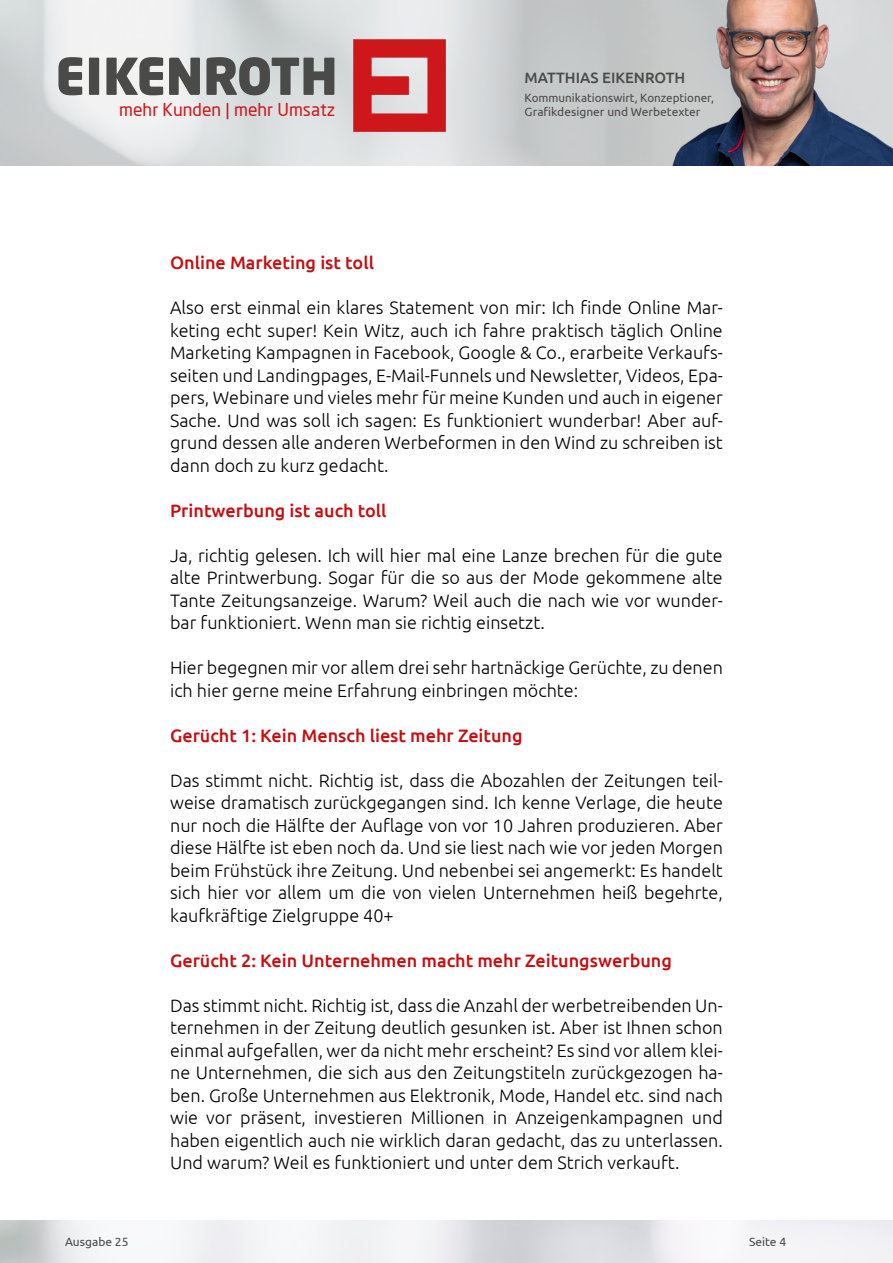
<style>
.page{position:relative;width:893px;height:1263px;background:#fff}
.page>*{position:absolute;margin:0;border:0;box-sizing:border-box;transform-origin:0 0}
.t1{font:300 18px/22.5px "Ubuntu";color:#000;text-align:justify}
.t2{font:500 18px "Ubuntu";color:#c90c0f}
.t3{font:17.4px "Neo Sans";color:#cd171a}
.t4{font:500 15px "Ubuntu";color:#4a4a49}
.t5{font:12px "Ubuntu";color:#4a4a49}
</style>
<div class="page">
<svg style="left:0;top:0;width:627px;height:166px"></svg>
<img style="left:627px;top:0;width:266px;height:166px">
<svg style="left:353px;top:39px;width:93px;height:93px"></svg>
<svg style="left:58px;top:57px;width:24px;height:38px"></svg>
<svg style="left:89px;top:58px;width:10px;height:37px"></svg>
<svg style="left:106px;top:57px;width:57px;height:38px"></svg>
<svg style="left:169px;top:58px;width:31px;height:37px"></svg>
<svg style="left:206px;top:57px;width:128px;height:38px"></svg>
<p class="t4" style="left:525px;top:68px;width:162px">MATTHIAS EIKENROTH</p>
<p class="t5" style="left:525px;top:90px;width:191px">Kommunikationswirt, Konzeptioner,</p>
<p class="t3" style="left:119px;top:99px;width:217px">mehr Kunden | mehr Umsatz</p>
<p class="t5" style="left:525px;top:104px;width:177px">Grafikdesigner und Werbetexter</p>
<p class="t2" style="left:170px;top:251px;width:205px">Online Marketing ist toll</p>
<p class="t1" style="left:170px;top:296px;width:554px">Also erst einmal ein klares Statement von mir: Ich finde Online Mar&shy;keting echt super! Kein Witz, auch ich fahre praktisch täglich Online Marketing Kampagnen in Facebook, Google &amp; Co., erarbeite Verkaufs&shy;seiten und Landingpages, E-Mail-Funnels und Newsletter, Videos, Epa&shy;pers, Webinare und vieles mehr für meine Kunden und auch in eigener Sache. Und was soll ich sagen: Es funktioniert wunderbar! Aber auf&shy;grund dessen alle anderen Werbeformen in den Wind zu schreiben ist dann doch zu kurz gedacht.</p>
<p class="t2" style="left:170px;top:499px;width:218px">Printwerbung ist auch toll</p>
<p class="t1" style="left:170px;top:543px;width:554px">Ja, richtig gelesen. Ich will hier mal eine Lanze brechen für die gute alte Printwerbung. Sogar für die so aus der Mode gekommene alte Tante Zeitungsanzeige. Warum? Weil auch die nach wie vor wunder&shy;bar funktioniert. Wenn man sie richtig einsetzt.</p>
<p class="t1" style="left:170px;top:656px;width:554px">Hier begegnen mir vor allem drei sehr hartnäckige Gerüchte, zu denen ich hier gerne meine Erfahrung einbringen möchte:</p>
<p class="t2" style="left:170px;top:724px;width:354px">Gerücht 1: Kein Mensch liest mehr Zeitung</p>
<p class="t1" style="left:170px;top:768px;width:554px">Das stimmt nicht. Richtig ist, dass die Abozahlen der Zeitungen teil&shy;weise dramatisch zurückgegangen sind. Ich kenne Verlage, die heute nur noch die Hälfte der Auflage von vor 10 Jahren produzieren. Aber diese Hälfte ist eben noch da. Und sie liest nach wie vor jeden Morgen beim Frühstück ihre Zeitung. Und nebenbei sei angemerkt: Es handelt sich hier vor allem um die von vielen Unternehmen heiß begehrte, kaufkräftige Zielgruppe 40+</p>
<p class="t2" style="left:170px;top:949px;width:503px">Gerücht 2: Kein Unternehmen macht mehr Zeitungswerbung</p>
<p class="t1" style="left:170px;top:993px;width:554px">Das stimmt nicht. Richtig ist, dass die Anzahl der werbetreibenden Un&shy;ternehmen in der Zeitung deutlich gesunken ist. Aber ist Ihnen schon einmal aufgefallen, wer da nicht mehr erscheint? Es sind vor allem klei&shy;ne Unternehmen, die sich aus den Zeitungstiteln zurückgezogen ha&shy;ben. Große Unternehmen aus Elektronik, Mode, Handel etc. sind nach wie vor präsent, investieren Millionen in Anzeigenkampagnen und haben eigentlich auch nie wirklich daran gedacht, das zu unterlassen.<br>Und warum? Weil es funktioniert und unter dem Strich verkauft.</p>
<p class="t5" style="left:65px;top:1234px;width:65px">Ausgabe 25</p>
<p class="t5" style="left:749px;top:1234px;width:39px">Seite 4</p>
</div>
